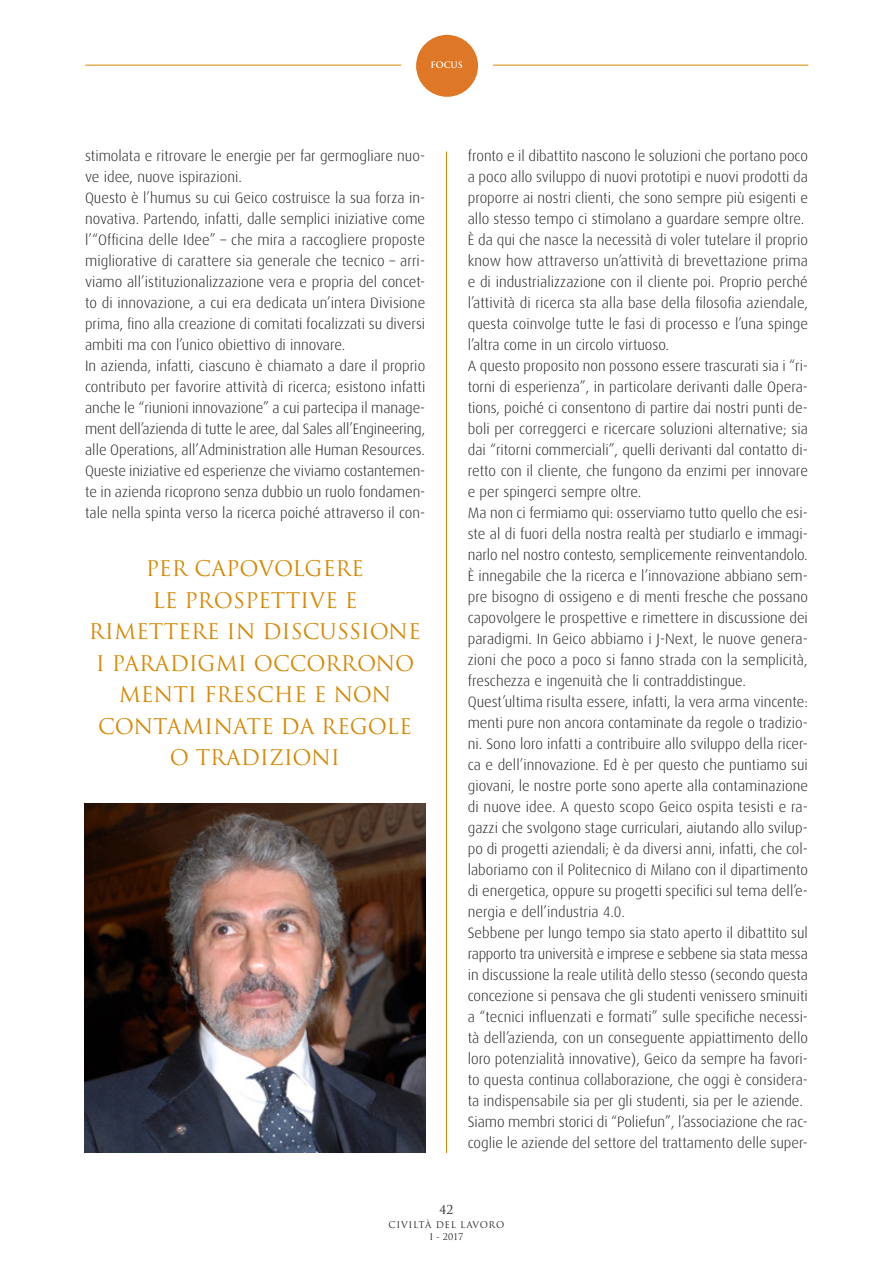
<style>
.page{position:relative;width:893px;height:1263px;background:#fff}
.page>*{position:absolute;margin:0;border:0;box-sizing:border-box;transform-origin:0 0}
.sommarietto{font:21px/31.5px "Trajan Pro";color:#d78800;text-align:center}
.testo{font:300 15px/21px "Dax";color:#231f20;text-align:justify}
.t1{font:12px "Trajan Pro";color:#231f20}
.t2{font:9px/12px "Trajan Pro";letter-spacing:.065em;color:#231f20;text-align:center}
.t3{font:700 8.55px "Trajan Pro";color:#fff}
</style>
<div class="page">
<hr style="left:493px;top:65px;width:315px;height:1px;background:#d78800">
<hr style="left:85px;top:65px;width:316px;height:1px;background:#d78800">
<div style="left:416px;top:35px;width:62px;height:62px;background:#de7826;border-radius:50%"></div>
<hr style="left:446px;top:152px;width:1px;height:1001px;background:#d78800">
<img style="left:85px;top:804px;width:340px;height:349px">
<p class="t3" style="left:430px;top:60px;width:34px">FOCUS</p>
<p class="testo" style="left:85px;top:146px;width:342px">stimolata e ritrovare le energie per far germogliare nuo&shy;ve idee, nuove ispirazioni.</p>
<p class="testo" style="left:85px;top:188px;width:342px">Questo è l’humus su cui Geico costruisce la sua forza in&shy;novativa. Partendo, infatti, dalle semplici iniziative come l’“Officina delle Idee” – che mira a raccogliere proposte migliorative di carattere sia generale che tecnico – arri&shy;viamo all’istituzionalizzazione vera e propria del concet&shy;to di innovazione, a cui era dedicata un’intera Divisione prima, fino alla creazione di comitati focalizzati su diversi ambiti ma con l’unico obiettivo di innovare.</p>
<p class="testo" style="left:85px;top:356px;width:342px">In azienda, infatti, ciascuno è chiamato a dare il proprio contributo per favorire attività di ricerca; esistono infatti anche le “riunioni innovazione” a cui partecipa il manage&shy;ment dell’azienda di tutte le aree, dal Sales all’Engineering, alle Operations, all’Administration alle Human Resources.<br>Queste iniziative ed esperienze che viviamo costantemen&shy;te in azienda ricoprono senza dubbio un ruolo fondamen&shy;tale nella spinta verso la ricerca poiché attraverso il con-</p>
<p class="sommarietto" style="left:146px;top:553px;width:220px">PER CAPOVOLGERE</p>
<p class="sommarietto" style="left:89px;top:584px;width:333px">LE PROSPETTIVE E<br>RIMETTERE IN DISCUSSIONE<br>I PARADIGMI OCCORRONO<br>MENTI FRESCHE E NON<br>CONTAMINATE DA REGOLE</p>
<p class="sommarietto" style="left:170px;top:742px;width:172px">O TRADIZIONI</p>
<p class="testo" style="left:468px;top:146px;width:342px">fronto e il dibattito nascono le soluzioni che portano poco a poco allo sviluppo di nuovi prototipi e nuovi prodotti da proporre ai nostri clienti, che sono sempre più esigenti e allo stesso tempo ci stimolano a guardare sempre oltre.</p>
<p class="testo" style="left:468px;top:230px;width:342px">È da qui che nasce la necessità di voler tutelare il proprio know how attraverso un’attività di brevettazione prima e di industrializzazione con il cliente poi. Proprio perché l’attività di ricerca sta alla base della filosofia aziendale, questa coinvolge tutte le fasi di processo e l’una spinge l’altra come in un circolo virtuoso.</p>
<p class="testo" style="left:468px;top:356px;width:342px">A questo proposito non possono essere trascurati sia i “ri&shy;torni di esperienza”, in particolare derivanti dalle Opera&shy;tions, poiché ci consentono di partire dai nostri punti de&shy;boli per correggerci e ricercare soluzioni alternative; sia dai “ritorni commerciali”, quelli derivanti dal contatto di&shy;retto con il cliente, che fungono da enzimi per innovare e per spingerci sempre oltre.</p>
<p class="testo" style="left:468px;top:503px;width:342px">Ma non ci fermiamo qui: osserviamo tutto quello che esi&shy;ste al di fuori della nostra realtà per studiarlo e immagi&shy;narlo nel nostro contesto, semplicemente reinventandolo.</p>
<p class="testo" style="left:468px;top:566px;width:342px">È innegabile che la ricerca e l’innovazione abbiano sem&shy;pre bisogno di ossigeno e di menti fresche che possano capovolgere le prospettive e rimettere in discussione dei paradigmi. In Geico abbiamo i J-Next, le nuove genera&shy;zioni che poco a poco si fanno strada con la semplicità, freschezza e ingenuità che li contraddistingue.</p>
<p class="testo" style="left:468px;top:692px;width:342px">Quest’ultima risulta essere, infatti, la vera arma vincente: menti pure non ancora contaminate da regole o tradizio&shy;ni. Sono loro infatti a contribuire allo sviluppo della ricer&shy;ca e dell’innovazione. Ed è per questo che puntiamo sui giovani, le nostre porte sono aperte alla contaminazione di nuove idee. A questo scopo Geico ospita tesisti e ra&shy;gazzi che svolgono stage curriculari, aiutando allo svilup&shy;po di progetti aziendali; è da diversi anni, infatti, che col&shy;laboriamo con il Politecnico di Milano con il dipartimento di energetica, oppure su progetti specifici sul tema dell’e&shy;nergia e dell’industria 4.0.</p>
<p class="testo" style="left:468px;top:923px;width:342px">Sebbene per lungo tempo sia stato aperto il dibattito sul rapporto tra università e imprese e sebbene sia stata messa in discussione la reale utilità dello stesso (secondo questa concezione si pensava che gli studenti venissero sminuiti a “tecnici influenzati e formati” sulle specifiche necessi&shy;tà dell’azienda, con un conseguente appiattimento dello loro potenzialità innovative), Geico da sempre ha favori&shy;to questa continua collaborazione, che oggi è considera&shy;ta indispensabile sia per gli studenti, sia per le aziende.</p>
<p class="testo" style="left:468px;top:1112px;width:342px">Siamo membri storici di “Poliefun”, l’associazione che rac&shy;coglie le aziende del settore del trattamento delle super-</p>
<p class="t1" style="left:440px;top:1201px;width:15px">42</p>
<p class="t2" style="left:389px;top:1218px;width:117px">CIVILTÀ DEL LAVORO<br>I - 2017</p>
</div>
